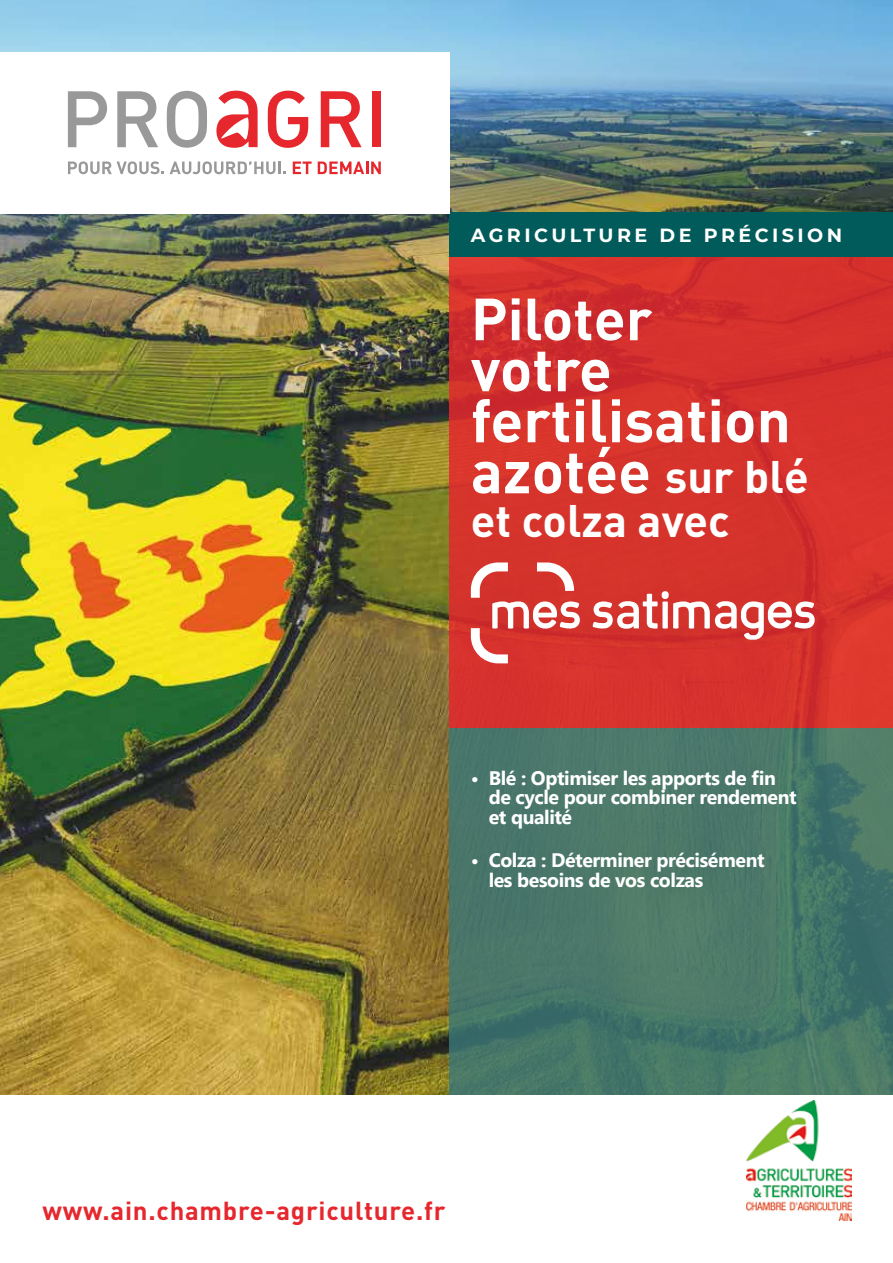
<style>
.page{position:relative;width:893px;height:1263px;background:#fff}
.page>*{position:absolute;margin:0;border:0;box-sizing:border-box;transform-origin:0 0}
.t1{font:700 60px/51px "DIN";color:#fff}
.t2{font:700 58.5px "DIN";color:#fff}
.t3{font:700 45px "DIN";color:#fff}
.t4{font:700 25.8px "DIN";letter-spacing:.03em;color:#e6272d}
.t5{font:700 19.5px/19.5px "Segoe UI";letter-spacing:-.02em;color:#fff}
.t6{font:700 19.05px "Montserrat";letter-spacing:.18em;color:#fff}
.s1{font-size:45px}
</style>
<div class="page">
<img style="left:0;top:408px;width:450px;height:686px">
<img style="left:0;top:0;width:893px;height:408px">
<div style="left:450px;top:256px;width:443px;height:472px;background:linear-gradient(to right,#d4312d,#d8322d)"></div>
<div style="left:450px;top:212px;width:443px;height:44px;background:#005b5a"></div>
<div style="left:0;top:52px;width:450px;height:162px;background:#fff"></div>
<svg style="left:268px;top:91px;width:40px;height:57px"></svg>
<svg style="left:68px;top:161px;width:96px;height:13px"></svg>
<svg style="left:170px;top:161px;width:116px;height:13px"></svg>
<svg style="left:293px;top:162px;width:19px;height:12px"></svg>
<svg style="left:318px;top:162px;width:63px;height:12px"></svg>
<svg style="left:68px;top:91px;width:39px;height:56px"></svg>
<svg style="left:117px;top:91px;width:41px;height:56px"></svg>
<svg style="left:167px;top:91px;width:40px;height:57px"></svg>
<svg style="left:321px;top:91px;width:41px;height:56px"></svg>
<div style="left:372px;top:91px;width:9px;height:56px;background:#e6272d"></div>
<svg style="left:216px;top:91px;width:42px;height:57px"></svg>
<svg style="left:449px;top:728px;width:444px;height:366px;background:#487768"></svg>
<svg style="left:592px;top:591px;width:223px;height:49px"></svg>
<svg style="left:471px;top:562px;width:109px;height:101px"></svg>
<img style="left:746px;top:1101px;width:105px;height:119px">
<p class="t6" style="left:471px;top:222px;width:373px">AGRICULTURE DE PRÉCISION</p>
<h2 class="t2" style="left:471px;top:281px;width:183px">Piloter</h2>
<h1 class="t1" style="left:471px;top:341px;width:339px">votre fertilisation azotée <span class="s1">sur blé</span></h1>
<h3 class="t3" style="left:471px;top:491px;width:260px">et colza avec</h3>
<p class="t5" style="left:489px;top:768px;width:310px;text-indent:-18px">• Blé : Optimiser les apports de fin de cycle pour combiner rendement et qualité</p>
<p class="t5" style="left:489px;top:850px;width:278px;text-indent:-18px">• Colza : Déterminer précisément les besoins de vos colzas</p>
<h3 class="t4" style="left:43px;top:1194px;width:404px">www.ain.chambre-agriculture.fr</h3>
</div>
